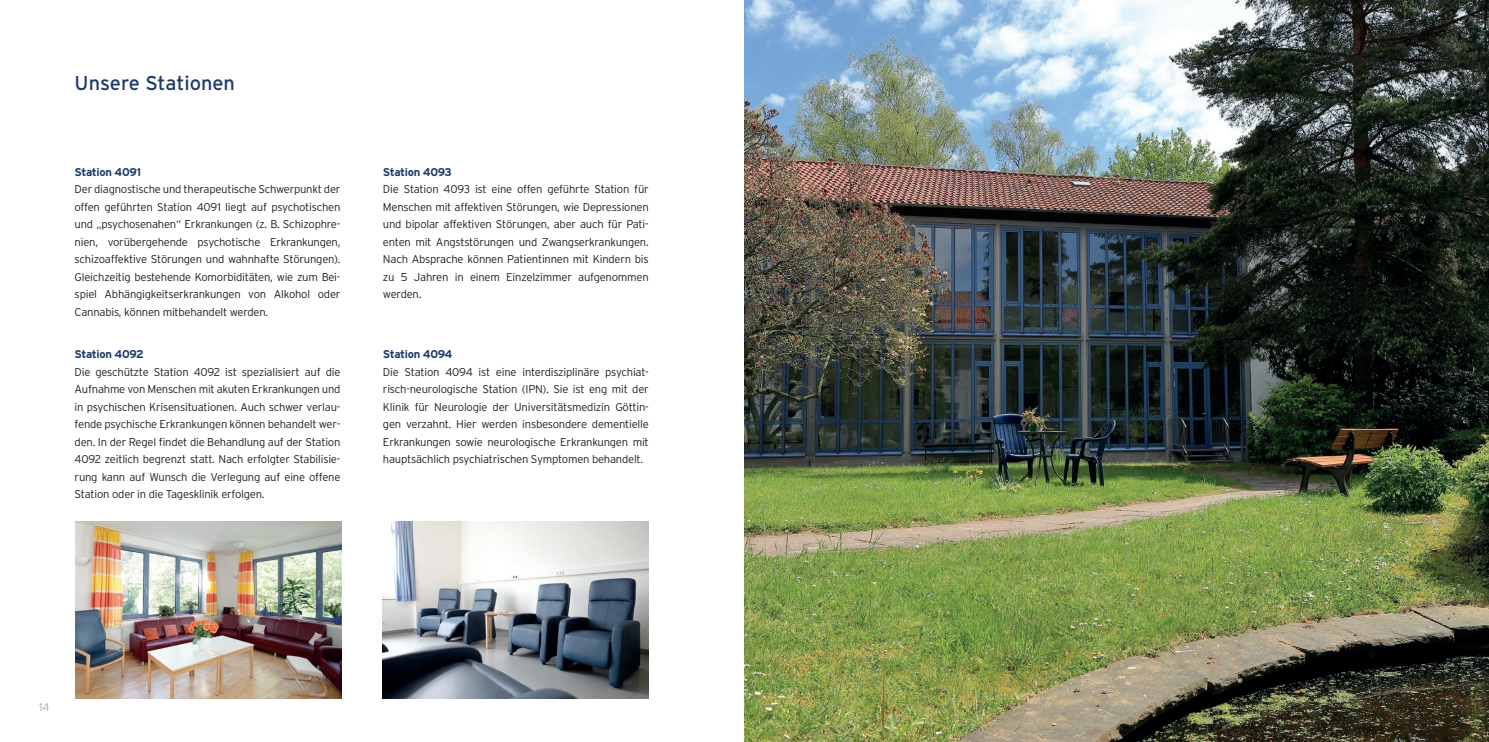
<style>
.page{position:relative;width:1489px;height:742px;background:#fff}
.page>*{position:absolute;margin:0;border:0;box-sizing:border-box;transform-origin:0 0}
.t1{font:20px "Interstate";color:#1c3b6c}
.t2{font:300 11.25px/17.5px "Interstate";letter-spacing:-.02em;color:#231f20;text-align:justify}
.t3{font:700 11.25px "Interstate";letter-spacing:-.03em;color:#1c3b6c}
.t4{font:300 11.25px "Interstate";color:#abacc3}
</style>
<div class="page">
<img style="left:744px;top:0;width:744px;height:741px">
<img style="left:75px;top:521px;width:266px;height:177px">
<img style="left:382px;top:521px;width:266px;height:177px">
<p class="t1" style="left:75px;top:71px;width:162px">Unsere Stationen</p>
<p class="t3" style="left:75px;top:165px;width:68px">Station 4091</p>
<p class="t2" style="left:75px;top:180px;width:267px">Der diagnostische und therapeutische Schwerpunkt der offen geführten Station 4091 liegt auf psychotischen und „psychosenahen“ Erkrankungen (z. B. Schizophre&shy;nien, vorübergehende psychotische Erkrankungen, schizoaffektive Störungen und wahnhafte Störungen).<br>Gleichzeitig bestehende Komorbiditäten, wie zum Bei&shy;spiel Abhängigkeitserkrankungen von Alkohol oder Cannabis, können mitbehandelt werden.</p>
<p class="t3" style="left:75px;top:347px;width:71px">Station 4092</p>
<p class="t2" style="left:75px;top:362px;width:267px">Die geschützte Station 4092 ist spezialisiert auf die Aufnahme von Menschen mit akuten Erkrankungen und in psychischen Krisensituationen. Auch schwer verlau&shy;fende psychische Erkrankungen können behandelt wer&shy;den. In der Regel findet die Behandlung auf der Station 4092 zeitlich begrenzt statt. Nach erfolgter Stabilisie&shy;rung kann auf Wunsch die Verlegung auf eine offene Station oder in die Tagesklinik erfolgen.</p>
<p class="t3" style="left:383px;top:165px;width:70px">Station 4093</p>
<p class="t2" style="left:383px;top:180px;width:267px">Die Station 4093 ist eine offen geführte Station für Menschen mit affektiven Störungen, wie Depressionen und bipolar affektiven Störungen, aber auch für Pati&shy;enten mit Angststörungen und Zwangserkrankungen.<br>Nach Absprache können Patientinnen mit Kindern bis zu 5 Jahren in einem Einzelzimmer aufgenommen werden.</p>
<p class="t3" style="left:383px;top:347px;width:71px">Station 4094</p>
<p class="t2" style="left:383px;top:362px;width:267px">Die Station 4094 ist eine interdisziplinäre psychiat&shy;risch-neurologische Station (IPN). Sie ist eng mit der Klinik für Neurologie der Universitätsmedizin Göttin&shy;gen verzahnt. Hier werden insbesondere dementielle Erkrankungen sowie neurologische Erkrankungen mit hauptsächlich psychiatrischen Symptomen behandelt.</p>
<p class="t4" style="left:39px;top:700px;width:12px">14</p>
</div>
